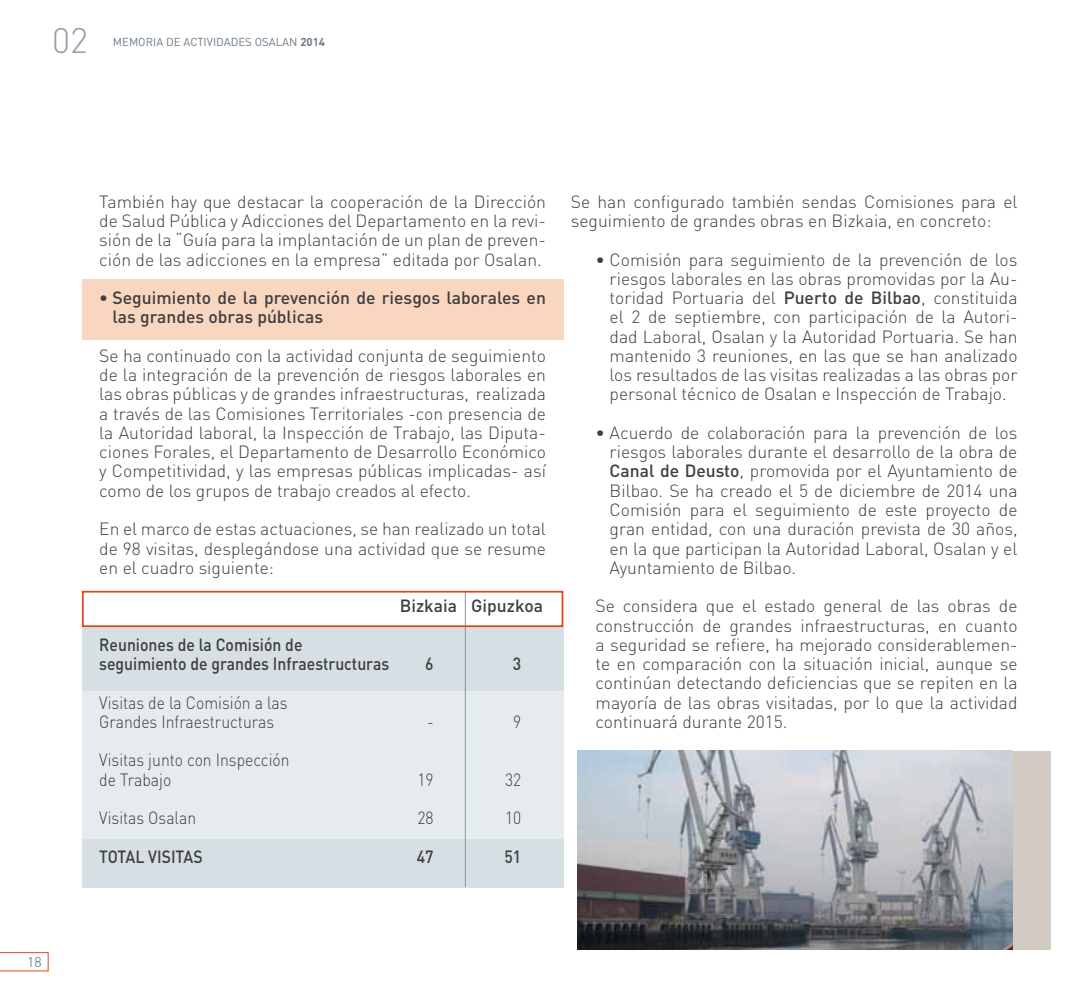
<style>
.page{position:relative;width:1092px;height:993px;background:#fff}
.page>*{position:absolute;margin:0;border:0;box-sizing:border-box;transform-origin:0 0}
.t1{font:300 35px "DIN";color:#929daa}
.t2{font:300 17.5px/19.2px "DIN";color:#3e3d40;text-align:justify}
.t3{font:300 17.5px/19.2px "DIN";color:#3e3d40;scale:.9 1}
.t4{font:500 17.5px/19.2px "DIN";color:#3e3d40}
.t5{font:500 17.5px/19.2px "DIN";color:#3e3d40;scale:.9 1}
.t6{font:300 14px "DIN";color:#47677c}
.t7{font:11.38px "DIN";color:#6c7b87}
.s1{font-weight:700}
.s2{font-weight:500}
</style>
<div class="page">
<div style="left:82px;top:627px;width:481px;height:259px;background:#e6ecee"></div>
<div style="left:82px;top:627px;width:481px;height:63px;background:#d6dfe3"></div>
<div style="left:82px;top:838px;width:481px;height:48px;background:#d6dfe3"></div>
<div style="left:82px;top:279px;width:481px;height:61px;background:#f9d6bf"></div>
<svg style="left:0;top:952px;width:48px;height:18px"></svg>
<hr style="left:465px;top:590px;width:1px;height:296px;background:#8099a8">
<div style="left:82px;top:590px;width:481px;height:37px;border:2px solid #e04616"></div>
<div style="left:1012px;top:750px;width:38px;height:199px;background:#d1cbc4"></div>
<img style="left:578px;top:750px;width:434px;height:199px">
<h1 class="t1" style="left:52px;top:19px;width:37px">02</h1>
<p class="t7" style="left:113px;top:35px;width:214px">MEMORIA DE ACTIVIDADES OSALAN <span class="s1">2014</span></p>
<p class="t6" style="left:27px;top:952px;width:16px">18</p>
<p class="t2" style="left:99px;top:191px;width:448px">También hay que destacar la cooperación de la Dirección de Salud Pública y Adicciones del Departamento en la revi&shy;sión de la “Guía para la implantación de un plan de preven&shy;ción de las adicciones en la empresa” editada por Osalan.</p>
<p class="t4" style="left:112px;top:287px;width:435px;text-indent:-13px">• Seguimiento de la prevención de riesgos laborales en las grandes obras públicas</p>
<p class="t2" style="left:99px;top:345px;width:448px">Se ha continuado con la actividad conjunta de seguimiento de la integración de la prevención de riesgos laborales en las obras públicas y de grandes infraestructuras, realizada a través de las Comisiones Territoriales -con presencia de la Autoridad laboral, la Inspección de Trabajo, las Diputa&shy;ciones Forales, el Departamento de Desarrollo Económico y Competitividad, y las empresas públicas implicadas- así como de los grupos de trabajo creados al efecto.</p>
<p class="t2" style="left:99px;top:519px;width:448px">En el marco de estas actuaciones, se han realizado un total de 98 visitas, desplegándose una actividad que se resume en el cuadro siguiente:</p>
<p class="t4" style="left:400px;top:595px;width:145px">Bizkaia Gipuzkoa</p>
<p class="t5" style="left:99px;top:634px;width:324px">Reuniones de la Comisión de seguimiento de grandes Infraestructuras</p>
<p class="t5" style="left:425px;top:653px;width:11px">6</p>
<p class="t5" style="left:513px;top:653px;width:11px">3</p>
<p class="t3" style="left:99px;top:692px;width:211px">Visitas de la Comisión a las<br>Grandes Infraestructuras</p>
<p class="t3" style="left:99px;top:750px;width:213px">Visitas junto con Inspección de Trabajo</p>
<p class="t3" style="left:427px;top:711px;width:9px">-</p>
<p class="t3" style="left:513px;top:711px;width:10px">9</p>
<p class="t3" style="left:417px;top:769px;width:19px">19</p>
<p class="t3" style="left:505px;top:769px;width:19px">32</p>
<p class="t3" style="left:99px;top:807px;width:109px">Visitas Osalan</p>
<p class="t3" style="left:417px;top:807px;width:19px">28</p>
<p class="t3" style="left:505px;top:807px;width:19px">10</p>
<p class="t5" style="left:99px;top:846px;width:116px">TOTAL VISITAS</p>
<p class="t5" style="left:417px;top:846px;width:20px">47</p>
<p class="t5" style="left:504px;top:846px;width:20px">51</p>
<p class="t2" style="left:570px;top:191px;width:448px">Se han configurado también sendas Comisiones para el seguimiento de grandes obras en Bizkaia, en concreto:</p>
<p class="t2" style="left:609px;top:249px;width:409px;text-indent:-14px">• Comisión para seguimiento de la prevención de los riesgos laborales en las obras promovidas por la Au&shy;toridad Portuaria del <span class="s2">Puerto de Bilbao</span>, constituida el 2 de septiembre, con participación de la Autori&shy;dad Laboral, Osalan y la Autoridad Portuaria. Se han mantenido 3 reuniones, en las que se han analizado los resultados de las visitas realizadas a las obras por personal técnico de Osalan e Inspección de Trabajo.</p>
<p class="t2" style="left:609px;top:422px;width:409px;text-indent:-14px">• Acuerdo de colaboración para la prevención de los riesgos laborales durante el desarrollo de la obra de <span class="s2">Canal de Deusto</span>, promovida por el Ayuntamiento de Bilbao. Se ha creado el 5 de diciembre de 2014 una Comisión para el seguimiento de este proyecto de gran entidad, con una duración prevista de 30 años, en la que participan la Autoridad Laboral, Osalan y el Ayuntamiento de Bilbao.</p>
<p class="t2" style="left:595px;top:596px;width:423px">Se considera que el estado general de las obras de construcción de grandes infraestructuras, en cuanto a seguridad se refiere, ha mejorado considerablemen&shy;te en comparación con la situación inicial, aunque se continúan detectando deficiencias que se repiten en la mayoría de las obras visitadas, por lo que la actividad continuará durante 2015.</p>
</div>
